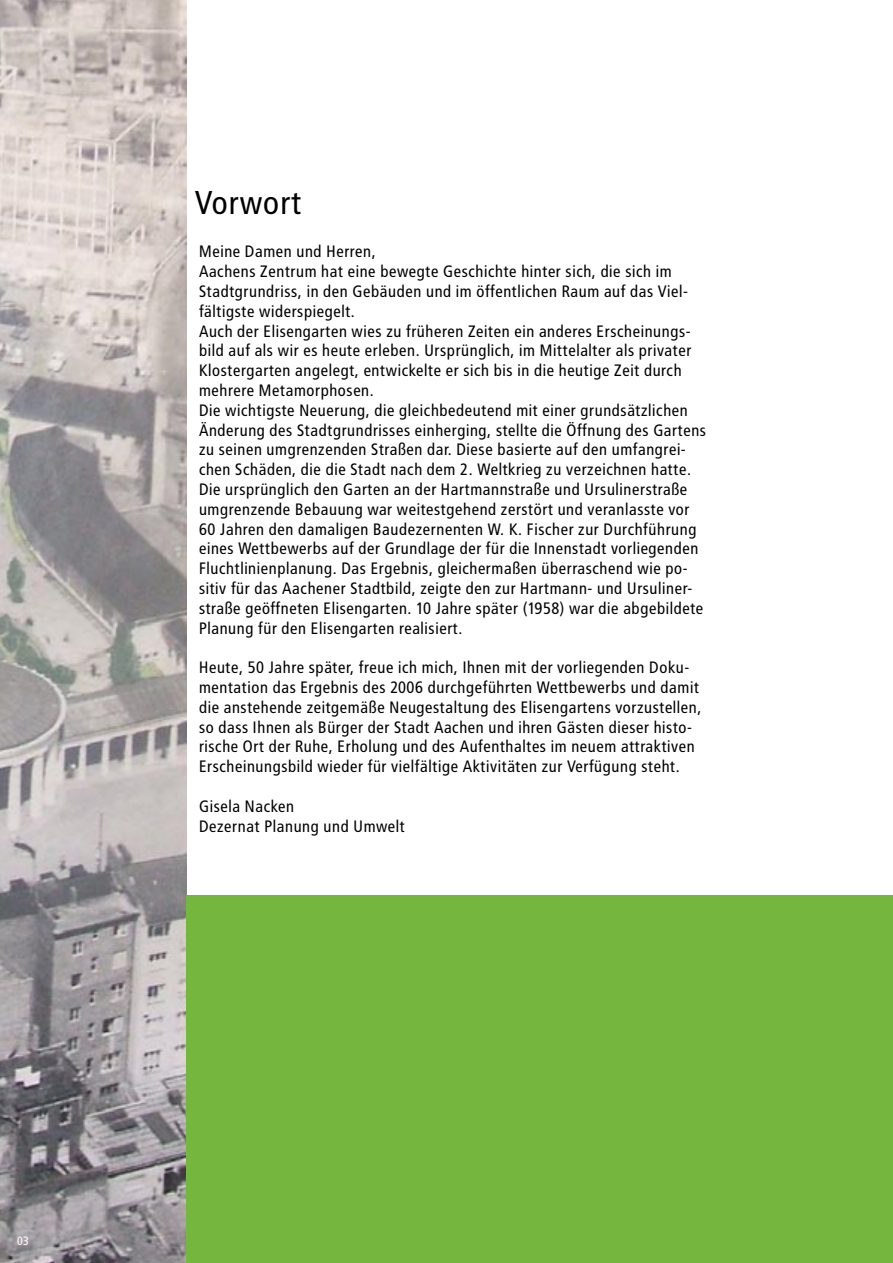
<style>
.page{position:relative;width:893px;height:1263px;background:#fff}
.page>*{position:absolute;margin:0;border:0;box-sizing:border-box;transform-origin:0 0}
.Titel_2{font:33px "Transit";color:#000}
.vorwort{font:16.5px/19.8px "Transit";color:#000}
.Bildlegende{font:12px "Transit";color:#fff}
</style>
<div class="page">
<img style="left:0;top:0;width:186px;height:1263px">
<div style="left:186px;top:895px;width:707px;height:368px;background:#75b63f"></div>
<p class="Bildlegende" style="left:17px;top:1234px;width:14px">03</p>
<p class="Titel_2" style="left:195px;top:183px;width:109px">Vorwort</p>
<p class="vorwort" style="left:199px;top:242px;width:179px">Meine Damen und Herren,</p>
<p class="vorwort" style="left:199px;top:262px;width:491px">Aachens Zentrum hat eine bewegte Geschichte hinter sich, die sich im<br>Stadtgrundriss, in den Gebäuden und im öffentlichen Raum auf das Viel&shy;fältigste widerspiegelt.</p>
<p class="vorwort" style="left:199px;top:321px;width:494px">Auch der Elisengarten wies zu früheren Zeiten ein anderes Erscheinungs&shy;bild auf als wir es heute erleben. Ursprünglich, im Mittelalter als privater Klostergarten angelegt, entwickelte er sich bis in die heutige Zeit durch mehrere Metamorphosen.</p>
<p class="vorwort" style="left:199px;top:400px;width:509px">Die wichtigste Neuerung, die gleichbedeutend mit einer grundsätzlichen Änderung des Stadtgrundrisses einherging, stellte die Öffnung des Gartens zu seinen umgrenzenden Straßen dar. Diese basierte auf den umfangrei&shy;chen Schäden, die die Stadt nach dem 2. Weltkrieg zu verzeichnen hatte.<br>Die ursprünglich den Garten an der Hartmannstraße und Ursulinerstraße umgrenzende Bebauung war weitestgehend zerstört und veranlasste vor 60 Jahren den damaligen Baudezernenten W. K. Fischer zur Durchführung</p>
<p class="vorwort" style="left:199px;top:539px;width:506px">eines Wettbewerbs auf der Grundlage der für die Innenstadt vorliegenden Fluchtlinienplanung. Das Ergebnis, gleichermaßen überraschend wie po&shy;sitiv für das Aachener Stadtbild, zeigte den zur Hartmann- und Ursuliner&shy;straße geöffneten Elisengarten. 10 Jahre später (1958) war die abgebildete Planung für den Elisengarten realisiert.</p>
<p class="vorwort" style="left:199px;top:658px;width:505px">Heute, 50 Jahre später, freue ich mich, Ihnen mit der vorliegenden Doku&shy;mentation das Ergebnis des 2006 durchgeführten Wettbewerbs und damit die anstehende zeitgemäße Neugestaltung des Elisengartens vorzustellen, so dass Ihnen als Bürger der Stadt Aachen und ihren Gästen dieser histo&shy;rische Ort der Ruhe, Erholung und des Aufenthaltes im neuem attraktiven Erscheinungsbild wieder für vielfältige Aktivitäten zur Verfügung steht.</p>
<p class="vorwort" style="left:199px;top:796px;width:97px">Gisela Nacken</p>
<p class="vorwort" style="left:199px;top:816px;width:208px">Dezernat Planung und Umwelt</p>
</div>
